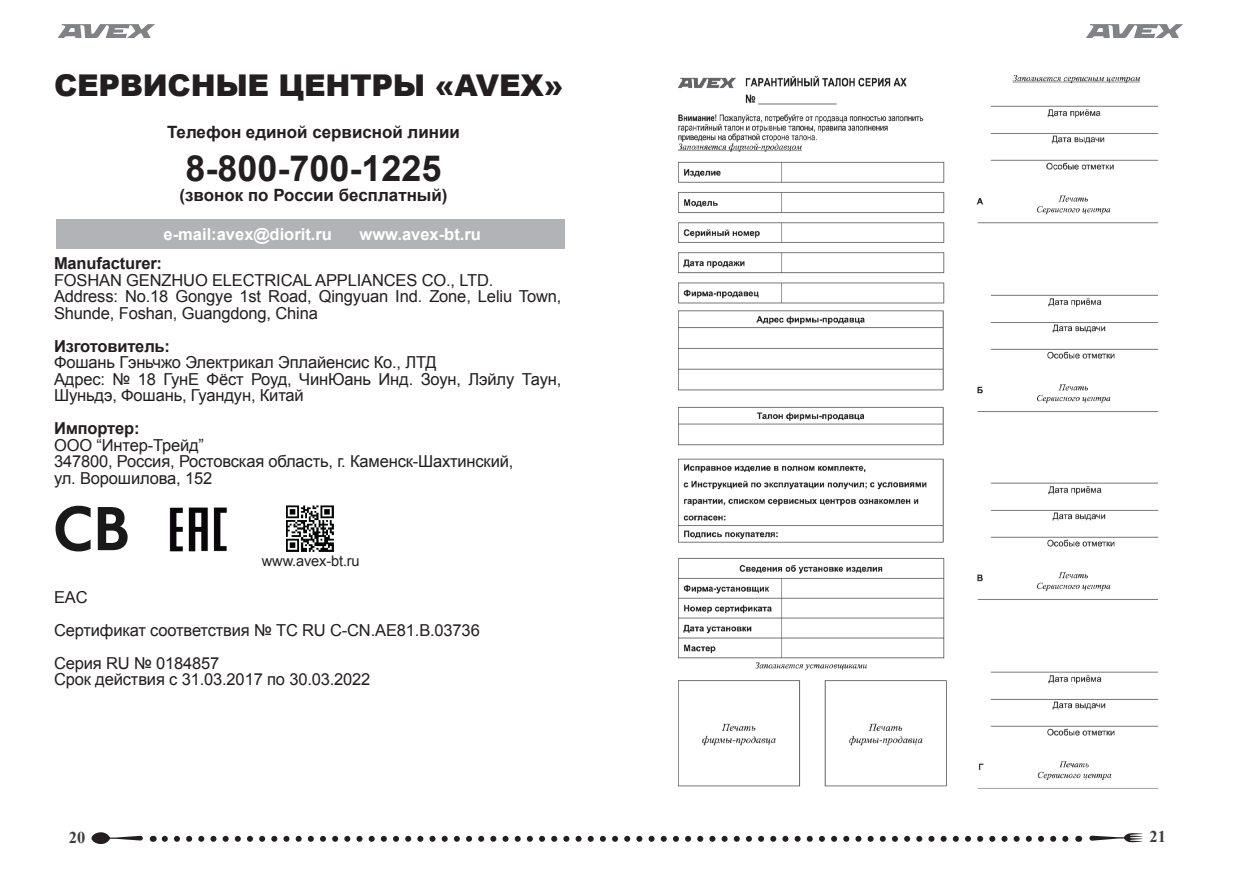
<style>
.page{position:relative;width:1234px;height:893px;background:#fff}
.page>*{position:absolute;margin:0;border:0;box-sizing:border-box;transform-origin:0 0}
.t1{font:700 36px "Arial";color:#231f20}
.t2{font:900 30px "Arial";letter-spacing:-.01em;color:#231f20}
.t3{font:700 16.95px "Arial";color:#231f20}
.t4{font:16.5px/16.5px "Arial";letter-spacing:-.01em;color:#231f20}
.t5{font:700 16.5px "Arial";color:#fff}
.t6{font:700 16.5px "Arial";letter-spacing:-.01em;color:#231f20}
.t7{font:700 16.5px "Times New Roman";color:#3e3e3f}
.t8{font:14.55px "Arial";letter-spacing:-.01em;color:#231f20}
</style>
<div class="page">
<svg style="left:165px;top:836px;width:904px;height:6px"></svg>
<svg style="left:91px;top:832px;width:52px;height:12px"></svg>
<svg style="left:1089px;top:833px;width:53px;height:9px"></svg>
<svg style="left:1086px;top:24px;width:96px;height:14px"></svg>
<svg style="left:58px;top:24px;width:97px;height:14px"></svg>
<img style="left:678px;top:76px;width:479px;height:711px">
<div style="left:56px;top:219px;width:508px;height:29px;background:#b2b3b7"></div>
<img style="left:286px;top:505px;width:47px;height:47px">
<img style="left:169px;top:507px;width:58px;height:45px">
<svg style="left:56px;top:506px;width:72px;height:45px"></svg>
<h2 class="t2" style="left:54px;top:64px;width:46px">СЕРВИ</h2>
<h2 class="t2" style="left:167px;top:64px;width:135px">СНЫе ЦЕНТР</h2>
<h2 class="t2" style="left:393px;top:64px;width:172px">ы «AVEX»</h2>
<p class="t3" style="left:167px;top:120px;width:294px">Телефон единой сервисной линии</p>
<h1 class="t1" style="left:185px;top:144px;width:258px">8-800-700-1225</h1>
<p class="t3" style="left:179px;top:184px;width:269px">(звонок по России бесплатный)</p>
<p class="t5" style="left:163px;top:223px;width:170px">e-mail:avex@diorit.ru</p>
<p class="t5" style="left:359px;top:223px;width:123px">www.avex-bt.ru</p>
<p class="t6" style="left:54px;top:252px;width:110px">Manufacturer:</p>
<p class="t4" style="left:54px;top:272px;width:508px">FOSHAN GENZHUO ELECTRICAL APPLIANCES CO., LTD.<br>Address: No.18 Gongye 1st Road, Qingyuan Ind. Zone, Leliu Town,<br>Shunde, Foshan, Guangdong, China</p>
<p class="t6" style="left:54px;top:335px;width:118px">Изготовитель:</p>
<p class="t4" style="left:54px;top:354px;width:508px">Фошань Гэньчжо Электрикал Эплайенсис Ко., ЛТД<br>Адрес: № 18 ГунЕ Фёст Роуд, ЧинЮань Инд. Зоун, Лэйлу Таун,<br>Шуньдэ, Фошань, Гуандун, Китай</p>
<p class="t6" style="left:54px;top:417px;width:87px">Импортер:</p>
<p class="t4" style="left:54px;top:437px;width:461px">ООО “Интер-Трейд”<br>347800, Россия, Ростовская область, г. Каменск-Шахтинский, ул. Ворошилова, 152</p>
<p class="t8" style="left:262px;top:551px;width:99px">www.avex-bt.ru</p>
<p class="t4" style="left:54px;top:581px;width:427px;line-height:33px">EAC<br>Сертификат соответствия № ТС RU C-CN.AE81.B.03736<br>Серия RU № 0184857</p>
<p class="t4" style="left:54px;top:671px;width:318px">Срок действия с 31.03.2017 по 30.03.2022</p>
<p class="t7" style="left:69px;top:826px;width:18px">20</p>
<p class="t7" style="left:1149px;top:825px;width:18px">21</p>
</div>
